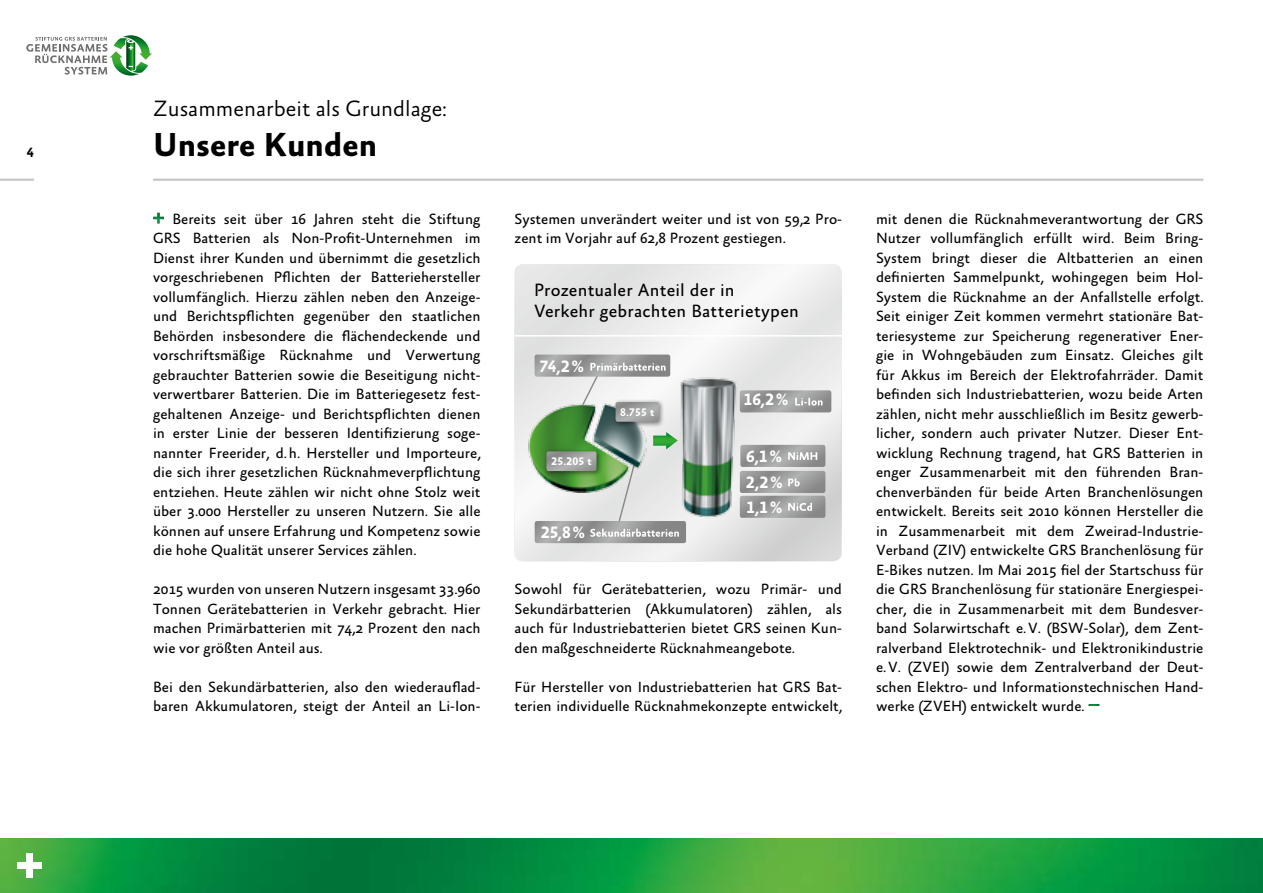
<style>
.page{position:relative;width:1263px;height:893px;background:#fff}
.page>*{position:absolute;margin:0;border:0;box-sizing:border-box;transform-origin:0 0}
.t1{font:700 33.75px "Absara Sans OT";color:#000}
.t2{font:300 22.5px "Absara Sans OT";color:#000}
.t3{font:18px/21.6px "Absara Sans OT";letter-spacing:.015em;color:#000}
.t4{font:700 16.65px "Absara Sans OT";color:#fff}
.t5{font:15px/19.5px "Absara Sans OT";color:#000;text-align:justify}
.t6{font:700 13.5px "Absara Sans OT";color:#000}
.t7{font:700 11.1px "Absara Sans OT";letter-spacing:.02em;color:#fff}
</style>
<div class="page">
<img style="left:0;top:839px;width:1263px;height:54px">
<hr style="left:0;top:179px;width:34px;height:2px;background:#c5c6c6">
<hr style="left:153px;top:179px;width:1050px;height:2px;background:#c5c6c6">
<div style="left:17px;top:863px;width:25px;height:6px;background:#fff"></div>
<div style="left:26px;top:854px;width:7px;height:24px;background:#fff"></div>
<svg style="left:26px;top:35px;width:126px;height:41px"></svg>
<svg style="left:153px;top:213px;width:11px;height:11px"></svg>
<svg style="left:1088px;top:704px;width:11px;height:2px"></svg>
<img style="left:523px;top:397px;width:133px;height:96px">
<img style="left:677px;top:375px;width:63px;height:146px">
<svg style="left:535px;top:432px;width:151px;height:111px;background:#aabba9"></svg>
<svg style="left:740px;top:390px;width:91px;height:22px;background:#9e9f9f"></svg>
<div style="left:613px;top:399px;width:52px;height:28px;background:#000;opacity:.5"></div>
<svg style="left:534px;top:355px;width:136px;height:68px"></svg>
<svg style="left:740px;top:445px;width:85px;height:73px;background:#a5a5a5"></svg>
<p class="t6" style="left:27px;top:145px;width:9px">4</p>
<h2 class="t2" style="left:153px;top:97px;width:295px">Zusammenarbeit als Grundlage:</h2>
<h1 class="t1" style="left:153px;top:128px;width:226px">Unsere Kunden</h1>
<p class="t5" style="left:153px;top:210px;width:329px;text-indent:19px">Bereits seit über 16 Jahren steht die Stiftung GRS Batterien als Non-Profit-Unternehmen im Dienst ihrer Kunden und übernimmt die gesetzlich vorgeschriebenen Pflichten der Batteriehersteller vollumfänglich. Hierzu zählen neben den Anzeige&shy;und Berichtspflichten gegenüber den staatlichen Behörden insbesondere die flächendeckende und vorschriftsmäßige Rücknahme und Verwertung gebrauchter Batterien sowie die Beseitigung nicht&shy;verwertbarer Batterien. Die im Batteriegesetz fest&shy;gehaltenen Anzeige- und Berichtspflichten dienen in erster Linie der besseren Identifizierung soge&shy;nannter Freerider, d.h. Hersteller und Importeure, die sich ihrer gesetzlichen Rücknahmeverpflichtung entziehen. Heute zählen wir nicht ohne Stolz weit über 3.000 Hersteller zu unseren Nutzern. Sie alle können auf unsere Erfahrung und Kompetenz sowie die hohe Qualität unserer Services zählen.</p>
<p class="t5" style="left:153px;top:580px;width:329px">2015 wurden von unseren Nutzern insgesamt 33.960<br>Tonnen Gerätebatterien in Verkehr gebracht. Hier machen Primärbatterien mit 74,2 Prozent den nach wie vor größten Anteil aus.</p>
<p class="t5" style="left:153px;top:678px;width:329px">Bei den Sekundärbatterien, also den wiederauflad&shy;baren Akkumulatoren, steigt der Anteil an Li-Ion-</p>
<p class="t5" style="left:514px;top:210px;width:329px">Systemen unverändert weiter und ist von 59,2 Pro&shy;zent im Vorjahr auf 62,8 Prozent gestiegen.</p>
<p class="t3" style="left:534px;top:280px;width:266px">Prozentualer Anteil der in<br>Verkehr gebrachten Batterietypen</p>
<p class="t4" style="left:540px;top:357px;width:46px">74,2%</p>
<p class="t7" style="left:551px;top:456px;width:42px">25.205 t</p>
<p class="t4" style="left:541px;top:524px;width:45px">25,8%</p>
<p class="t7" style="left:620px;top:406px;width:36px">8.755 t</p>
<p class="t4" style="left:744px;top:391px;width:46px">16,2%</p>
<p class="t4" style="left:746px;top:447px;width:37px">6,1%</p>
<p class="t4" style="left:746px;top:473px;width:38px">2,2%</p>
<p class="t4" style="left:746px;top:498px;width:38px">1,1%</p>
<p class="t5" style="left:514px;top:580px;width:329px">Sowohl für Gerätebatterien, wozu Primär- und Sekundärbatterien (Akkumulatoren) zählen, als auch für Industriebatterien bietet GRS seinen Kun&shy;den maßgeschneiderte Rücknahmeangebote.</p>
<p class="t5" style="left:514px;top:678px;width:329px">Für Hersteller von Industriebatterien hat GRS Bat&shy;terien individuelle Rücknahmekonzepte entwickelt,</p>
<p class="t5" style="left:876px;top:210px;width:329px">mit denen die Rücknahmeverantwortung der GRS Nutzer vollumfänglich erfüllt wird. Beim Bring-System bringt dieser die Altbatterien an einen definierten Sammelpunkt, wohingegen beim Hol-System die Rücknahme an der Anfallstelle erfolgt.<br>Seit einiger Zeit kommen vermehrt stationäre Bat&shy;teriesysteme zur Speicherung regenerativer Ener&shy;gie in Wohngebäuden zum Einsatz. Gleiches gilt für Akkus im Bereich der Elektrofahrräder. Damit befinden sich Industriebatterien, wozu beide Arten zählen, nicht mehr ausschließlich im Besitz gewerb&shy;licher, sondern auch privater Nutzer. Dieser Ent&shy;wicklung Rechnung tragend, hat GRS Batterien in enger Zusammenarbeit mit den führenden Bran&shy;chenverbänden für beide Arten Branchenlösungen entwickelt. Bereits seit 2010 können Hersteller die in Zusammenarbeit mit dem Zweirad-Industrie-Verband (ZIV) entwickelte GRS Branchenlösung für E-Bikes nutzen. Im Mai 2015 fiel der Startschuss für die GRS Branchenlösung für stationäre Energiespei&shy;cher, die in Zusammenarbeit mit dem Bundesver&shy;band Solarwirtschaft e.V. (BSW-Solar), dem Zent&shy;ralverband Elektrotechnik- und Elektronikindustrie e.V. (ZVEI) sowie dem Zentralverband der Deut&shy;schen Elektro- und Informationstechnischen Hand&shy;werke (ZVEH) entwickelt wurde.</p>
</div>
